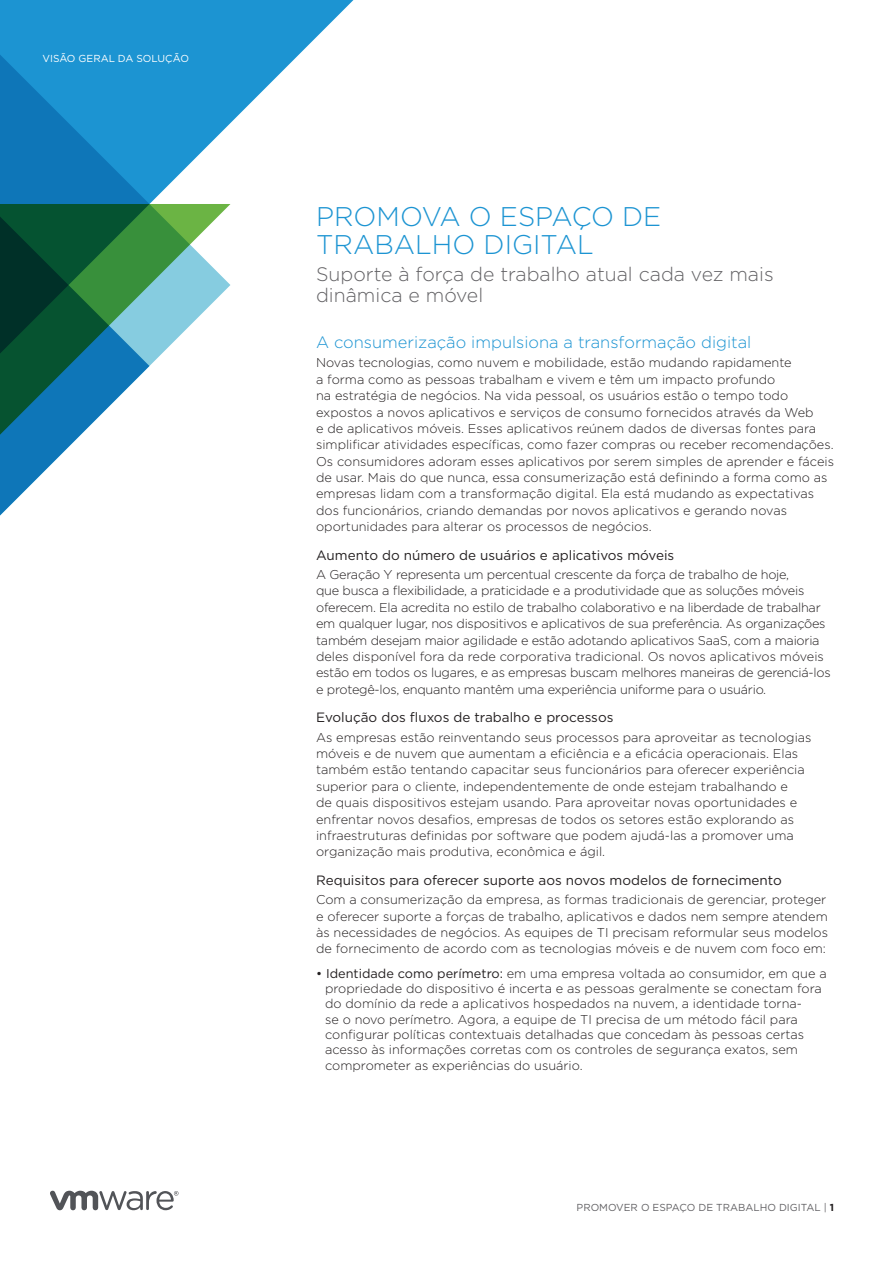
<style>
.page{position:relative;width:893px;height:1263px;background:#fff}
.page>*{position:absolute;margin:0;border:0;box-sizing:border-box;transform-origin:0 0}
.Paragraph_Style7{font:300 27px/28.5px "Gotham";color:#1c94d2}
.Paragraph_Style1{font:300 19.5px/21px "Gotham";color:#636265}
.Paragraph_Style3{font:300 16.5px "Gotham";color:#1c94d2}
.Paragraph_Style3-2{font:13.5px "Gotham";color:#231f20}
.Paragraph_Style4{font:300 12.75px/16.4px "Gotham";color:#231f20}
.Paragraph_Style4-2{font:300 12.75px/16.4px "Gotham";letter-spacing:-.02em;color:#231f20}
.Paragraph_Style6{font:300 12.75px/15.3px "Gotham";color:#231f20}
.Paragraph_Style5{font:300 12.75px/16.4px "Gotham";color:#231f20}
.Paragraph_Style1-2{font:10.2px "Gotham";color:#636265}
.Paragraph_Style1-3{font:10.2px "Gotham";color:#fff}
.s1{font-weight:400}
.s2{font-weight:700;color:#231f20}
</style>
<div class="page">
<svg style="left:50px;top:1190px;width:128px;height:20px"></svg>
<svg style="left:0;top:0;width:354px;height:286px;fill:#1c94d2"></svg>
<svg style="left:149px;top:204px;width:81px;height:163px"></svg>
<svg style="left:0;top:204px;width:149px;height:312px"></svg>
<p class="Paragraph_Style1-3" style="left:43px;top:52px;width:148px">VISÃO GERAL DA SOLUÇÃO</p>
<p class="Paragraph_Style7" style="left:316px;top:201px;width:347px">PROMOVA O ESPAÇO DE<br>TRABALHO DIGITAL</p>
<p class="Paragraph_Style1" style="left:316px;top:263px;width:459px">Suporte à força de trabalho atual cada vez mais dinâmica e móvel</p>
<p class="Paragraph_Style3" style="left:316px;top:332px;width:437px">A consumerização impulsiona a transformação digital</p>
<p class="Paragraph_Style4" style="left:316px;top:354px;width:519px">Novas tecnologias, como nuvem e mobilidade, estão mudando rapidamente<br>a forma como as pessoas trabalham e vivem e têm um impacto profundo<br>na estratégia de negócios. Na vida pessoal, os usuários estão o tempo todo expostos a novos aplicativos e serviços de consumo fornecidos através da Web<br>e de aplicativos móveis. Esses aplicativos reúnem dados de diversas fontes para simplificar atividades específicas, como fazer compras ou receber recomendações.<br>Os consumidores adoram esses aplicativos por serem simples de aprender e fáceis de usar. Mais do que nunca, essa consumerização está definindo a forma como as empresas lidam com a transformação digital. Ela está mudando as expectativas dos funcionários, criando demandas por novos aplicativos e gerando novas oportunidades para alterar os processos de negócios.</p>
<p class="Paragraph_Style3-2" style="left:316px;top:546px;width:360px">Aumento do número de usuários e aplicativos móveis</p>
<p class="Paragraph_Style4-2" style="left:316px;top:566px;width:516px">A Geração Y representa um percentual crescente da força de trabalho de hoje,<br>que busca a flexibilidade, a praticidade e a produtividade que as soluções móveis oferecem. Ela acredita no estilo de trabalho colaborativo e na liberdade de trabalhar em qualquer lugar, nos dispositivos e aplicativos de sua preferência. As organizações também desejam maior agilidade e estão adotando aplicativos SaaS, com a maioria deles disponível fora da rede corporativa tradicional. Os novos aplicativos móveis estão em todos os lugares, e as empresas buscam melhores maneiras de gerenciá-los e protegê-los, enquanto mantêm uma experiência uniforme para o usuário.</p>
<p class="Paragraph_Style3-2" style="left:316px;top:709px;width:299px">Evolução dos fluxos de trabalho e processos</p>
<p class="Paragraph_Style4" style="left:316px;top:729px;width:497px">As empresas estão reinventando seus processos para aproveitar as tecnologias móveis e de nuvem que aumentam a eficiência e a eficácia operacionais. Elas também estão tentando capacitar seus funcionários para oferecer experiência superior para o cliente, independentemente de onde estejam trabalhando e<br>de quais dispositivos estejam usando. Para aproveitar novas oportunidades e enfrentar novos desafios, empresas de todos os setores estão explorando as infraestruturas definidas por software que podem ajudá-las a promover uma organização mais produtiva, econômica e ágil.</p>
<p class="Paragraph_Style3-2" style="left:316px;top:871px;width:467px">Requisitos para oferecer suporte aos novos modelos de fornecimento</p>
<p class="Paragraph_Style5" style="left:316px;top:891px;width:513px">Com a consumerização da empresa, as formas tradicionais de gerenciar, proteger e oferecer suporte a forças de trabalho, aplicativos e dados nem sempre atendem às necessidades de negócios. As equipes de TI precisam reformular seus modelos de fornecimento de acordo com as tecnologias móveis e de nuvem com foco em:</p>
<p class="Paragraph_Style6" style="left:325px;top:965px;width:503px;text-indent:-9px"><span class="s1">• Identidade como perímetro:</span> em uma empresa voltada ao consumidor, em que a propriedade do dispositivo é incerta e as pessoas geralmente se conectam fora do domínio da rede a aplicativos hospedados na nuvem, a identidade torna-<br>se o novo perímetro. Agora, a equipe de TI precisa de um método fácil para configurar políticas contextuais detalhadas que concedam às pessoas certas acesso às informações corretas com os controles de segurança exatos, sem comprometer as experiências do usuário.</p>
<p class="Paragraph_Style1-2" style="left:577px;top:1200px;width:259px">PROMOVER O ESPAÇO DE TRABALHO DIGITAL | <span class="s2">1</span></p>
</div>
